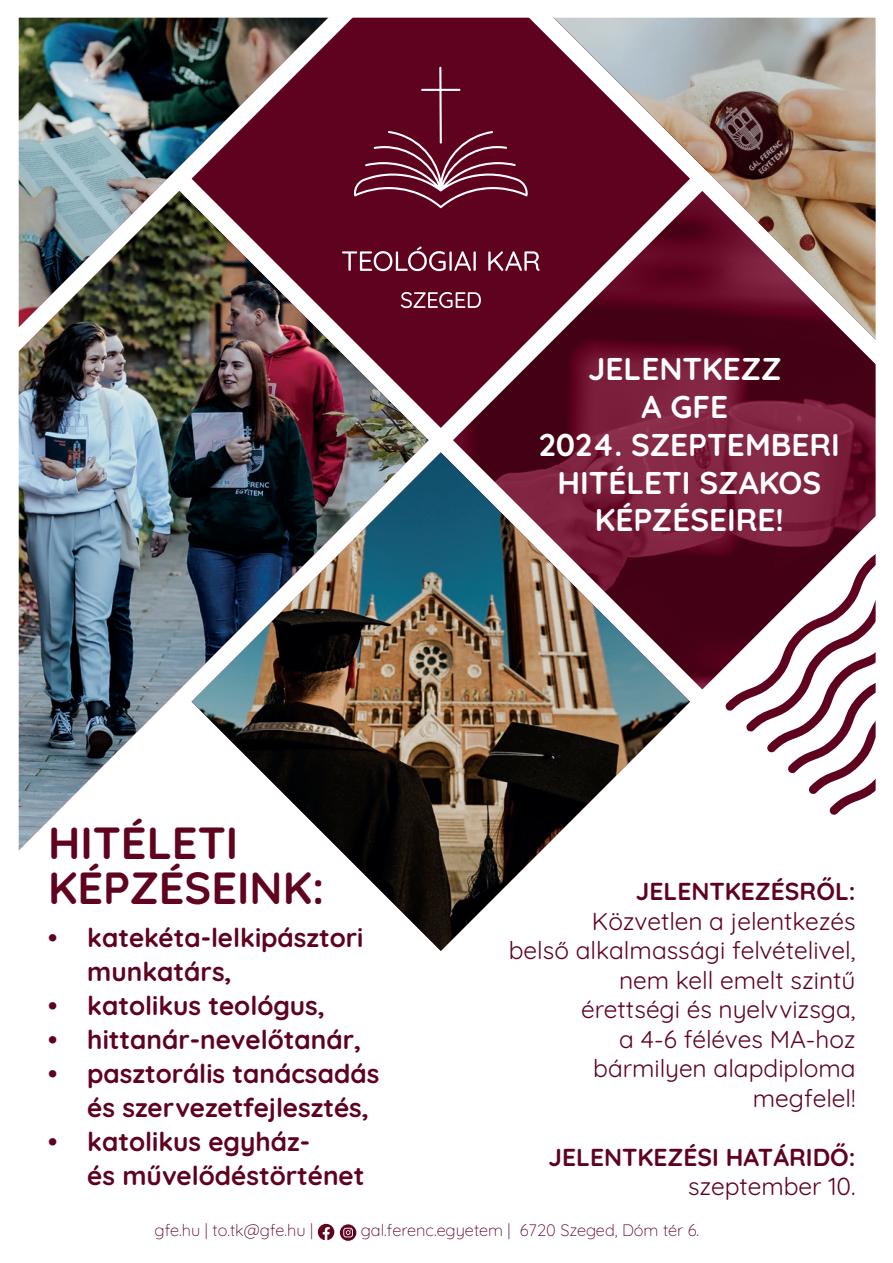
<style>
.page{position:relative;width:893px;height:1263px;background:#fff}
.page>*{position:absolute;margin:0;border:0;box-sizing:border-box;transform-origin:0 0}
.t1{font:700 45px/45px "Quicksand";color:#60031e}
.t2{font:700 31.5px/37.8px "Quicksand";color:#fff;text-align:center}
.t3{font:700 26.25px/34px "Quicksand";color:#5f021f}
.t4{font:24.6px/29.4px "Quicksand";color:#5f021f;text-align:right}
.t5{font:700 24.6px/29.4px "Quicksand";color:#5f021f;text-align:right}
.t6{font:300 16.5px "Quicksand";color:#60031e}
.s1{font-weight:700}
.s2{font-weight:400}
</style>
<div class="page">
<img style="left:18px;top:17px;width:858px;height:1224px">
<p class="t1" style="left:48px;top:816px;width:278px">HITÉLETI<br>KÉPZÉSEINK:</p>
<p class="t3" style="left:87px;top:918px;width:278px;text-indent:-39px">• katekéta-lelkipásztori munkatárs,</p>
<p class="t3" style="left:48px;top:986px;width:279px">• katolikus teológus,</p>
<p class="t3" style="left:48px;top:1020px;width:315px">• hittanár-nevelőtanár,</p>
<p class="t3" style="left:87px;top:1054px;width:294px;text-indent:-39px">• pasztorális tanácsadás és szervezetfejlesztés,</p>
<p class="t3" style="left:87px;top:1122px;width:279px;text-indent:-39px">• katolikus egyház-<br>és művelődéstörténet</p>
<p class="t2" style="left:539px;top:347px;width:302px">JELENTKEZZ<br>A GFE<br>2024. SZEPTEMBERI<br>HITÉLETI SZAKOS<br>KÉPZÉSEIRE!</p>
<p class="t4" style="left:509px;top:874px;width:348px"><span class="s1">JELENTKEZÉSRŐL:<br></span>Közvetlen a jelentkezés<br>belső alkalmassági felvételivel, nem kell emelt szintű<br>érettségi és nyelvvizsga,<br>a 4-6 féléves MA-hoz bármilyen alapdiploma megfelel!</p>
<p class="t5" style="left:549px;top:1140px;width:308px">JELENTKEZÉSI HATÁRIDŐ: <span class="s2">szeptember 10.</span></p>
<p class="t6" style="left:155px;top:1218px;width:160px">gfe.hu | to.tk@gfe.hu |</p>
<p class="t6" style="left:361px;top:1218px;width:340px">gal.ferenc.egyetem | 6720 Szeged, Dóm tér 6.</p>
</div>
